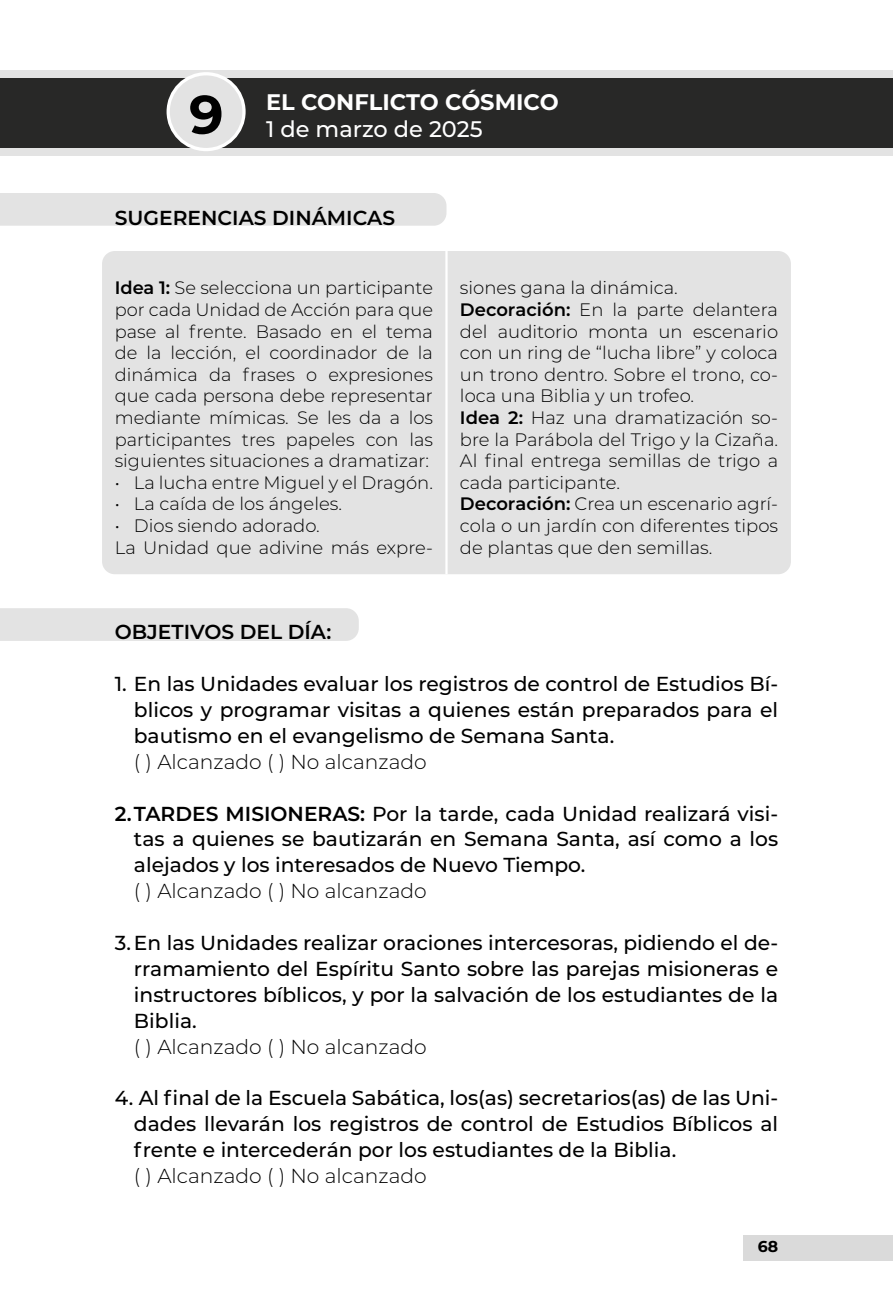
<style>
.page{position:relative;width:893px;height:1308px;background:#fff}
.page>*{position:absolute;margin:0;border:0;box-sizing:border-box;transform-origin:0 0}
.t1{font:700 54.23px "Montserrat";color:#000}
.t2{font:700 22.5px "Montserrat";color:#fff}
.t3{font:500 22.5px "Montserrat";color:#fff}
.t4{font:500 20.25px/25.9px "Montserrat";color:#000;text-align:justify}
.t5{font:300 20.25px "Montserrat";color:#000}
.t6{font:600 20.25px "Montserrat";color:#000}
.t7{font:300 18px/21.6px "Montserrat";color:#000}
.t8{font:700 15.75px "Montserrat";color:#000}
.s1{font-weight:600}
</style>
<div class="page">
<div style="left:0;top:70px;width:893px;height:85px;background:#e3e3e3"></div>
<div style="left:0;top:193px;width:446px;height:33px;background:#e3e3e3"></div>
<div style="left:0;top:608px;width:359px;height:33px;background:#e3e3e3"></div>
<div style="left:102px;top:251px;width:689px;height:323px;background:#e3e3e3;border-radius:13px"></div>
<div style="left:0;top:78px;width:893px;height:69px;background:#282827"></div>
<div style="left:168px;top:74px;width:76px;height:76px;background:#e3e3e3;border-radius:50%"></div>
<div style="left:167px;top:72px;width:79px;height:79px;border:3px solid #fff;border-radius:50%"></div>
<div style="left:744px;top:1234px;width:149px;height:26px;background:#dadada"></div>
<hr style="left:445px;top:251px;width:3px;height:323px;background:#fff">
<h1 class="t1" style="left:189px;top:75px;width:36px">9</h1>
<p class="t2" style="left:266px;top:85px;width:294px">EL CONFLICTO CÓSMICO</p>
<p class="t3" style="left:266px;top:113px;width:218px">1 de marzo de 2025</p>
<p class="t6" style="left:115px;top:203px;width:282px">SUGERENCIAS DINÁMICAS</p>
<p class="t7" style="left:115px;top:276px;width:320px;text-align:justify"><span class="s1">Idea 1:</span> Se selecciona un participante por cada Unidad de Acción para que pase al frente. Basado en el tema de la lección, el coordinador de la dinámica da frases o expresiones que cada persona debe representar mediante mímicas. Se les da a los participantes tres papeles con las siguientes situaciones a dramatizar:</p>
<p class="t7" style="left:115px;top:471px;width:320px">• La lucha entre Miguel y el Dragón.</p>
<p class="t7" style="left:115px;top:492px;width:229px">• La caída de los ángeles.</p>
<p class="t7" style="left:115px;top:514px;width:320px">• Dios siendo adorado.<br>La Unidad que adivine más expre-</p>
<p class="t7" style="left:460px;top:276px;width:320px">siones gana la dinámica.<br><span class="s1">Decoración:</span> En la parte delantera del auditorio monta un escenario con un ring de “lucha libre” y coloca un trono dentro. Sobre el trono, co&shy;loca una Biblia y un trofeo.<br><span class="s1">Idea 2:</span> Haz una dramatización so&shy;bre la Parábola del Trigo y la Cizaña.<br>Al final entrega semillas de trigo a cada participante.<br><span class="s1">Decoración:</span> Crea un escenario agrí&shy;cola o un jardín con diferentes tipos de plantas que den semillas.</p>
<p class="t6" style="left:115px;top:617px;width:218px">OBJETIVOS DEL DÍA:</p>
<p class="t4" style="left:134px;top:670px;width:646px;text-indent:-19px">1. En las Unidades evaluar los registros de control de Estudios Bí&shy;blicos y programar visitas a quienes están preparados para el bautismo en el evangelismo de Semana Santa.</p>
<p class="t5" style="left:134px;top:747px;width:294px">( ) Alcanzado ( ) No alcanzado</p>
<p class="t4" style="left:134px;top:799px;width:646px;text-indent:-19px"><span class="s1">2.TARDES MISIONERAS:</span> Por la tarde, cada Unidad realizará visi&shy;tas a quienes se bautizarán en Semana Santa, así como a los alejados y los interesados de Nuevo Tiempo.</p>
<p class="t5" style="left:134px;top:877px;width:294px">( ) Alcanzado ( ) No alcanzado</p>
<p class="t4" style="left:134px;top:929px;width:646px;text-indent:-19px">3.En las Unidades realizar oraciones intercesoras, pidiendo el de&shy;rramamiento del Espíritu Santo sobre las parejas misioneras e instructores bíblicos, y por la salvación de los estudiantes de la Biblia.</p>
<p class="t5" style="left:134px;top:1032px;width:294px">( ) Alcanzado ( ) No alcanzado</p>
<p class="t4" style="left:134px;top:1084px;width:646px;text-indent:-19px">4. Al final de la Escuela Sabática, los(as) secretarios(as) de las Uni&shy;dades llevarán los registros de control de Estudios Bíblicos al frente e intercederán por los estudiantes de la Biblia.</p>
<p class="t5" style="left:134px;top:1162px;width:294px">( ) Alcanzado ( ) No alcanzado</p>
<p class="t8" style="left:758px;top:1234px;width:22px">68</p>
</div>
